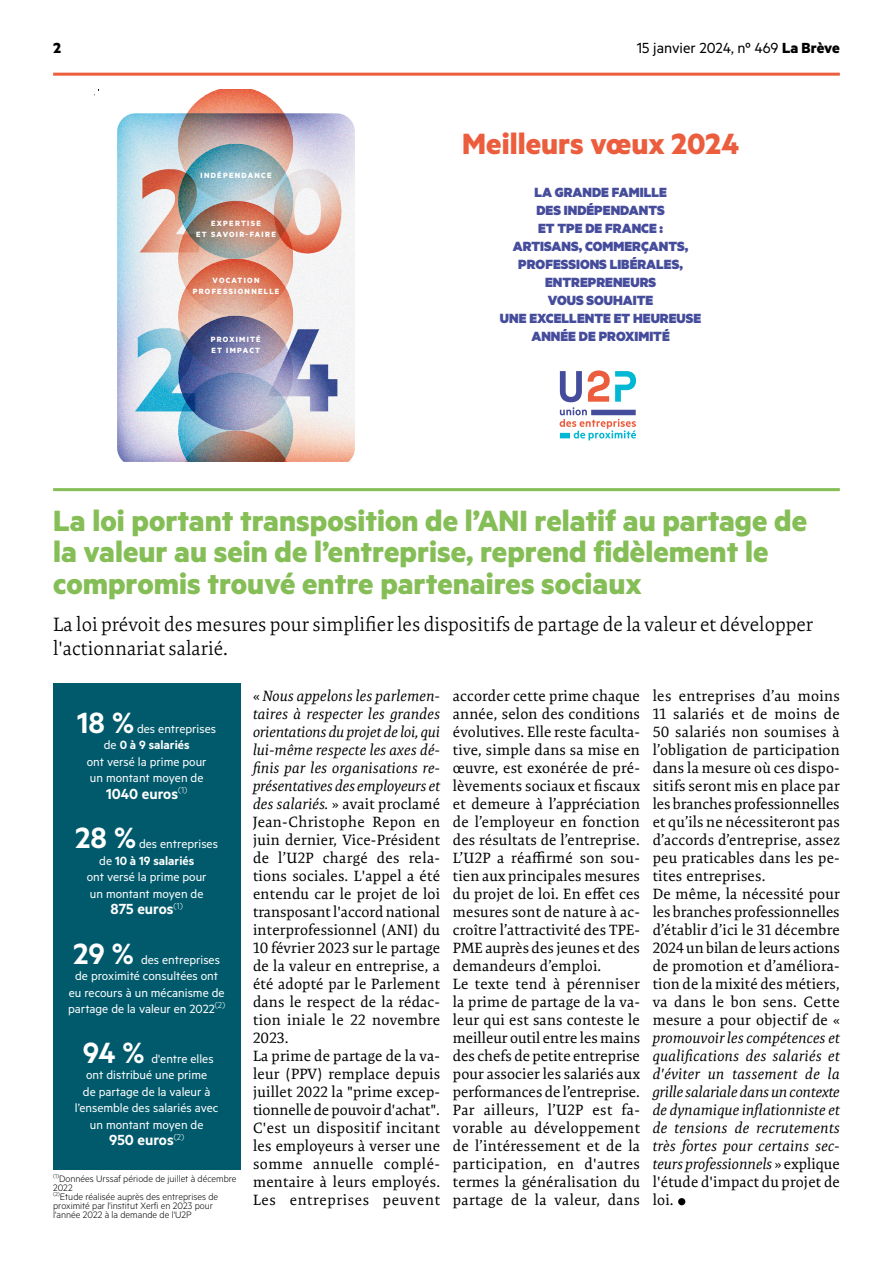
<style>
.page{position:relative;width:893px;height:1263px;background:#fff}
.page>*{position:absolute;margin:0;border:0;box-sizing:border-box;transform-origin:0 0}
.t1{font:700 33px/31.5px "Metric";color:#85be57}
.t2{font:700 33px "Metric";color:#eb5d3c}
.t3{font:600 33px "Metric";color:#fff}
.t4{font:300 19.5px/24px "Expo Serif Pro";color:#000}
.t5{font:600 16.5px "Metric";color:#fff}
.t6{font:16.5px "Metric";color:#000}
.t7{font:700 16.5px "Metric";color:#000}
.t8{font:15px/18px "Expo Serif Pro";letter-spacing:.01em;color:#000}
.t9{font:italic 15px/18px "Expo Serif Pro";letter-spacing:.02em;color:#000;text-align:justify}
.t10{font:900 15px/18px "Metric";color:#454c9b;text-align:center}
.t11{font:13.5px "Metric";color:#fff}
.t12{font:600 13.5px "Metric";color:#fff}
.t13{font:300 10.5px/9px "Metric";color:#000}
.t14{font:700 8.55px/10.8px "Metric";letter-spacing:.15em;color:#fff;text-align:center}
.s1{font-weight:700}
.s2{font-style:italic}
.s3{font-weight:400}
.s4{font-style:normal}
</style>
<div class="page">
<div style="left:678px;top:1198px;width:7px;height:7px;background:#000;border-radius:50%"></div>
<div style="left:53px;top:683px;width:187px;height:486px;background:#005a6c"></div>
<hr style="left:53px;top:488px;width:787px;height:3px;background:#85be57">
<img style="left:117px;top:113px;width:238px;height:349px">
<img style="left:157px;top:399px;width:160px;height:63px">
<img style="left:157px;top:89px;width:160px;height:87px">
<img style="left:205px;top:342px;width:57px;height:57px">
<img style="left:157px;top:176px;width:160px;height:166px">
<img style="left:120px;top:271px;width:77px;height:7px">
<svg style="left:197px;top:271px;width:13px;height:7px"></svg>
<img style="left:120px;top:150px;width:78px;height:121px">
<img style="left:198px;top:150px;width:12px;height:123px">
<img style="left:260px;top:273px;width:90px;height:5px">
<img style="left:260px;top:150px;width:90px;height:123px">
<img style="left:117px;top:316px;width:75px;height:114px">
<img style="left:192px;top:316px;width:13px;height:114px">
<img style="left:262px;top:316px;width:91px;height:114px">
<hr style="left:53px;top:73px;width:787px;height:3px;background:#eb5d3c">
<svg style="left:560px;top:370px;width:76px;height:70px"></svg>
<p class="t7" style="left:53px;top:38px;width:9px">2</p>
<p class="t6" style="left:637px;top:38px;width:204px">15 janvier 2024, nº 469 <span class="s1">La Brève</span></p>
<p class="t14" style="left:201px;top:170px;width:73px">INDÉPENDANCE</p>
<p class="t14" style="left:196px;top:217px;width:81px">EXPERTISE<br>ET SAVOIR-FAIRE</p>
<p class="t14" style="left:193px;top:274px;width:88px">VOCATION<br>PROFESSIONNELLE</p>
<p class="t14" style="left:211px;top:334px;width:51px;text-align:left">PROXIMITÉ<br>ET IMPACT</p>
<h1 class="t2" style="left:462px;top:123px;width:278px">Meilleurs vœux 2024</h1>
<p class="t10" style="left:500px;top:183px;width:203px">LA GRANDE FAMILLE<br>DES INDÉPENDANTS<br>ET TPE DE FRANCE :<br>ARTISANS, COMMERÇANTS,<br>PROFESSIONS LIBÉRALES,<br>ENTREPRENEURS<br>VOUS SOUHAITE<br>UNE EXCELLENTE ET HEUREUSE<br>ANNÉE DE PROXIMITÉ</p>
<h1 class="t1" style="left:53px;top:504px;width:755px">La loi portant transposition de l’ANI relatif au partage de la valeur au sein de l’entreprise, reprend fidèlement le compromis trouvé entre partenaires sociaux</h1>
<h2 class="t4" style="left:53px;top:612px;width:761px">La loi prévoit des mesures pour simplifier les dispositifs de partage de la valeur et développer l'actionnariat salarié.</h2>
<p class="t8" style="left:253px;top:687px;width:189px">« <span class="s2">Nous appelons les parlemen&shy;taires à respecter les grandes orientations du projet de loi, qui lui-même respecte les axes dé&shy;finis par les organisations re&shy;présentatives des employeurs et des salariés.</span> » avait proclamé<br>Jean-Christophe Repon en juin dernier, Vice-Président de l’U2P chargé des rela&shy;tions sociales. L'appel a été entendu car le projet de loi transposant l'accord national interprofessionnel (ANI) du<br>10 février 2023 sur le partage de la valeur en entreprise, a été adopté par le Parlement dans le respect de la rédac&shy;tion iniale le 22 novembre<br>2023.<br>La prime de partage de la va&shy;leur (PPV) remplace depuis juillet 2022 la "prime excep&shy;tionnelle de pouvoir d'achat".<br>C'est un dispositif incitant les employeurs à verser une somme annuelle complé&shy;mentaire à leurs employés.<br>Les entreprises peuvent</p>
<p class="t8" style="left:453px;top:687px;width:189px">accorder cette prime chaque année, selon des conditions évolutives. Elle reste faculta&shy;tive, simple dans sa mise en œuvre, est exonérée de pré&shy;lèvements sociaux et fiscaux et demeure à l’appréciation de l’employeur en fonction des résultats de l’entreprise.<br>L’U2P a réaffirmé son sou&shy;tien aux principales mesures du projet de loi. En effet ces mesures sont de nature à ac&shy;croître l’attractivité des TPE-<br>PME auprès des jeunes et des demandeurs d’emploi.<br>Le texte tend à pérenniser la prime de partage de la va&shy;leur qui est sans conteste le meilleur outil entre les mains des chefs de petite entreprise pour associer les salariés aux performances de l’entreprise.<br>Par ailleurs, l’U2P est fa&shy;vorable au développement de l’intéressement et de la participation, en d'autres termes la généralisation du partage de la valeur, dans</p>
<p class="t8" style="left:653px;top:687px;width:189px">les entreprises d’au moins<br>11 salariés et de moins de<br>50 salariés non soumises à l’obligation de participation dans la mesure où ces dispo&shy;sitifs seront mis en place par les branches professionnelles et qu’ils ne nécessiteront pas d’accords d’entreprise, assez peu praticables dans les pe&shy;tites entreprises.<br>De même, la nécessité pour les branches professionnelles d’établir d’ici le 31 décembre<br>2024 un bilan de leurs actions de promotion et d’améliora&shy;tion de la mixité des métiers, va dans le bon sens. Cette mesure a pour objectif de «</p>
<h1 class="t3" style="left:77px;top:703px;width:58px">18 %</h1>
<p class="t11" style="left:137px;top:720px;width:81px">des entreprises</p>
<p class="t12" style="left:104px;top:737px;width:87px"><span class="s3">de</span> 0 à 9 salariés</p>
<p class="t11" style="left:87px;top:753px;width:121px">ont versé la prime pour</p>
<p class="t11" style="left:90px;top:770px;width:115px">un montant moyen de</p>
<p class="t5" style="left:106px;top:783px;width:83px">1040 euros<sup>(1)</sup></p>
<h1 class="t3" style="left:75px;top:818px;width:62px">28 %</h1>
<p class="t11" style="left:139px;top:836px;width:81px">des entreprises</p>
<p class="t12" style="left:99px;top:852px;width:96px"><span class="s3">de</span> 10 à 19 salariés</p>
<p class="t11" style="left:87px;top:869px;width:121px">ont versé la prime pour</p>
<p class="t11" style="left:90px;top:885px;width:115px">un montant moyen de</p>
<p class="t5" style="left:110px;top:899px;width:74px">875 euros<sup>(1)</sup></p>
<h1 class="t3" style="left:73px;top:934px;width:62px">29 %</h1>
<p class="t11" style="left:141px;top:951px;width:81px">des entreprises</p>
<p class="t11" style="left:75px;top:968px;width:144px">de proximité consultées ont</p>
<p class="t11" style="left:69px;top:984px;width:157px">eu recours à un mécanisme de</p>
<p class="t11" style="left:68px;top:1001px;width:159px">partage de la valeur en 2022<sup>(2)</sup></p>
<h1 class="t3" style="left:83px;top:1033px;width:63px">94 %</h1>
<p class="t11" style="left:152px;top:1050px;width:64px">d'entre elles</p>
<p class="t11" style="left:86px;top:1067px;width:122px">ont distribué une prime</p>
<p class="t11" style="left:83px;top:1083px;width:129px">de partage de la valeur à</p>
<p class="t11" style="left:75px;top:1100px;width:145px">l’ensemble des salariés avec</p>
<p class="t11" style="left:90px;top:1116px;width:115px">un montant moyen de</p>
<p class="t5" style="left:109px;top:1130px;width:76px">950 euros<sup>(2)</sup></p>
<p class="t9" style="left:653px;top:1029px;width:189px">promouvoir les compétences et qualifications des salariés et d'éviter un tassement de la grille salariale dans un contexte de dynamique inflationniste et de tensions de recrutements très fortes pour certains sec&shy;teurs professionnels <span class="s4">» explique l'étude d'impact du projet de loi.</span></p>
<p class="t13" style="left:53px;top:1173px;width:185px"><sup>(1)</sup>Données Urssaf période de juillet à décembre 2022<br><sup>(2)</sup>Etude réalisée auprès des entreprises de proximité par l'institut Xerfi en 2023 pour l'année 2022 à la demande de l'U2P</p>
</div>
